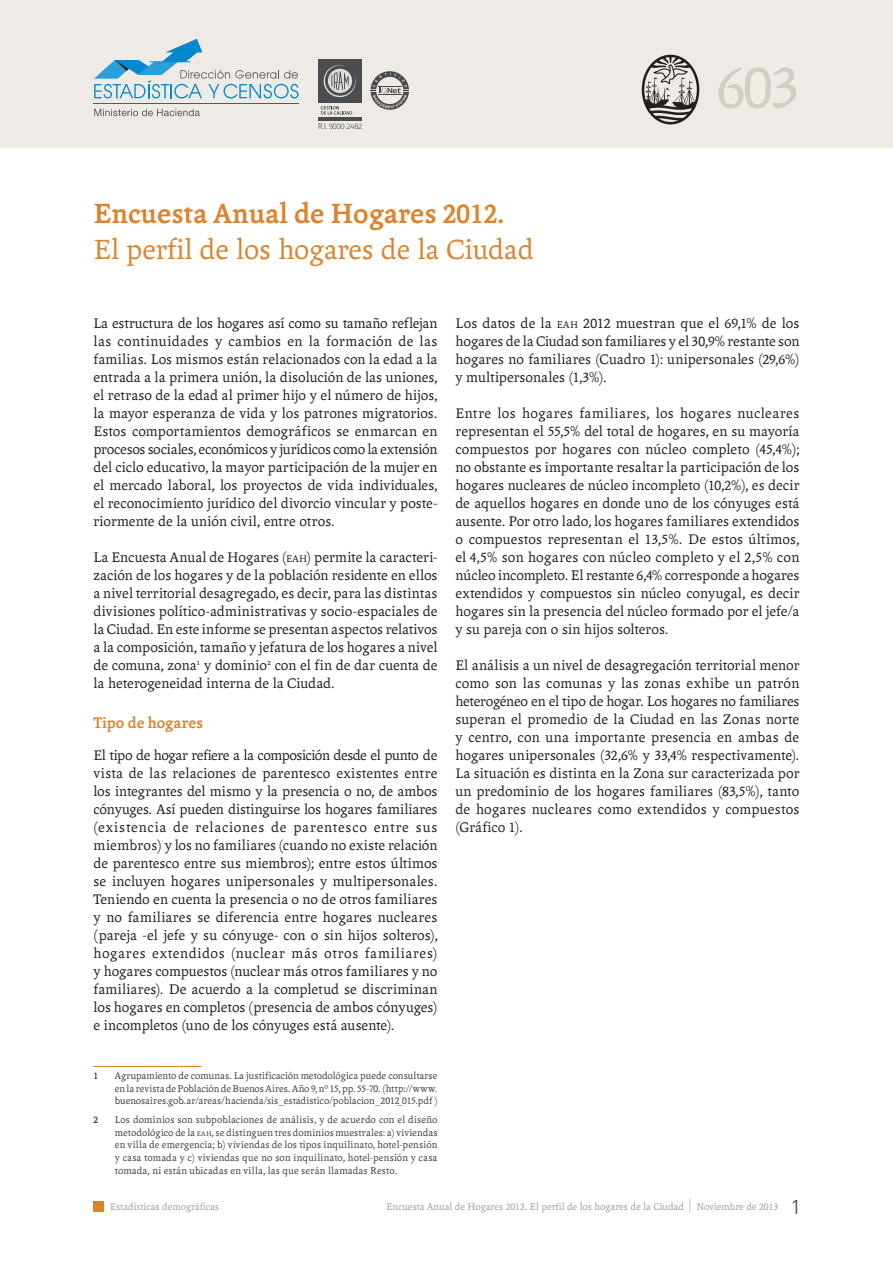
<style>
.page{position:relative;width:893px;height:1263px;background:#fff}
.page>*{position:absolute;margin:0;border:0;box-sizing:border-box;transform-origin:0 0}
.t1{font:64.05px "Andralis NDSC";color:#d4cdc4}
.t2{font:30px/36px "Andralis ND Os F";color:#dd832b}
.t3{font:700 16.5px "Andralis ND Os F";color:#dd832b}
.t4{font:15px/18px "Andralis ND Os F";letter-spacing:.005em;color:#231f20;text-align:justify}
.t5{font:10.5px/12.6px "Andralis ND Os F";letter-spacing:.015em;color:#3e3e3f;text-align:justify}
.t6{font:10.5px "Andralis ND Os F";color:#9d9fa2}
.t7{font:700 10.5px "Andralis NDSC";color:#3e3e3f}
.t8{font:100 8.7px "Chaco";letter-spacing:-.05em;color:#3e3e3f}
.s1{font-weight:700}
.s2{font-family:"Andralis NDSC";font-weight:700}
.s3{font-size:10.5px}
.s4{font-family:"Andralis NDSC"}
.s5{font-size:7.35px}
.s6{font-size:21px}
.s7{font-family:"Zurich BT";font-weight:300;font-size:19.5px;color:#3e3e3f}
</style>
<div class="page">
<div style="left:94px;top:1201px;width:10px;height:10px;background:#dd832b"></div>
<hr style="left:94px;top:1066px;width:108px;height:1px;background:#dd832b">
<div style="left:0;top:0;width:893px;height:148px;background:#eeebe7"></div>
<svg style="left:642px;top:55px;width:57px;height:69px"></svg>
<svg style="left:370px;top:71px;width:39px;height:39px"></svg>
<hr style="left:94px;top:104px;width:205px;height:1px;background:#57585a">
<svg style="left:94px;top:109px;width:106px;height:7px"></svg>
<svg style="left:94px;top:39px;width:205px;height:60px"></svg>
<div style="left:318px;top:59px;width:44px;height:44px;background:#4b4c4d"></div>
<hr style="left:318px;top:117px;width:44px;height:3px;background:#4b4c4d">
<svg style="left:323px;top:65px;width:33px;height:33px"></svg>
<svg style="left:321px;top:106px;width:31px;height:9px"></svg>
<p class="t8" style="left:318px;top:122px;width:46px">R.I. 9000-2482</p>
<h2 class="t2" style="left:94px;top:196px;width:441px"><span class="s1">Encuesta Anual de Hogares</span> <span class="s2">2012</span><span class="s1">.<br></span>El perfil de los hogares de la Ciudad</h2>
<h1 class="t1" style="left:716px;top:52px;width:85px">603</h1>
<p class="t4" style="left:94px;top:314px;width:345px">La estructura de los hogares así como su tamaño reflejan las continuidades y cambios en la formación de las familias. Los mismos están relacionados con la edad a la entrada a la primera unión, la disolución de las uniones, el retraso de la edad al primer hijo y el número de hijos, la mayor esperanza de vida y los patrones migratorios.<br>Estos comportamientos demográficos se enmarcan en procesos sociales, económicos y jurídicos como la extensión del ciclo educativo, la mayor participación de la mujer en el mercado laboral, los proyectos de vida individuales, el reconocimiento jurídico del divorcio vincular y poste&shy;riormente de la unión civil, entre otros.</p>
<p class="t4" style="left:94px;top:548px;width:345px">La Encuesta Anual de Hogares (<span class="s3">EAH</span>) permite la caracteri&shy;zación de los hogares y de la población residente en ellos a nivel territorial desagregado, es decir, para las distintas divisiones político-administrativas y socio-espaciales de la Ciudad. En este informe se presentan aspectos relativos a la composición, tamaño y jefatura de los hogares a nivel de comuna, zona<sup>1</sup> y dominio<sup>2</sup> con el fin de dar cuenta de la heterogeneidad interna de la Ciudad.</p>
<p class="t3" style="left:94px;top:714px;width:111px">Tipo de hogares</p>
<p class="t4" style="left:94px;top:746px;width:345px">El tipo de hogar refiere a la composición desde el punto de vista de las relaciones de parentesco existentes entre los integrantes del mismo y la presencia o no, de ambos cónyuges. Así pueden distinguirse los hogares familiares (existencia de relaciones de parentesco entre sus miembros) y los no familiares (cuando no existe relación de parentesco entre sus miembros); entre estos últimos se incluyen hogares unipersonales y multipersonales.<br>Teniendo en cuenta la presencia o no de otros familiares y no familiares se diferencia entre hogares nucleares (pareja -el jefe y su cónyuge- con o sin hijos solteros), hogares extendidos (nuclear más otros familiares) y hogares compuestos (nuclear más otros familiares y no familiares). De acuerdo a la completud se discriminan los hogares en completos (presencia de ambos cónyuges) e incompletos (uno de los cónyuges está ausente).</p>
<p class="t7" style="left:94px;top:1070px;width:6px">1</p>
<p class="t5" style="left:115px;top:1069px;width:324px">Agrupamiento de comunas. La justificación metodológica puede consultarse en la revista de Población de Buenos Aires. Año <span class="s4">9</span>, nº <span class="s4">15</span>, pp. <span class="s4">55</span>-<span class="s4">70</span>. (http://www. buenosaires.gob.ar/areas/hacienda/sis_estadistico/poblacion_<span class="s4">2012</span>_<span class="s4">015</span>.pdf )</p>
<p class="t7" style="left:94px;top:1114px;width:6px">2</p>
<p class="t5" style="left:115px;top:1114px;width:324px">Los dominios son subpoblaciones de análisis, y de acuerdo con el diseño metodológico de la <span class="s5">EAH</span>, se distinguen tres dominios muestrales: a) viviendas en villa de emergencia; b) viviendas de los tipos inquilinato, hotel-pensión y casa tomada y c) viviendas que no son inquilinato, hotel-pensión y casa tomada, ni están ubicadas en villa, las que serán llamadas Resto.</p>
<p class="t4" style="left:455px;top:314px;width:345px">Los datos de la <span class="s3">EAH</span> <span class="s4">2012</span> muestran que el <span class="s4">69</span>,<span class="s4">1</span>% de los hogares de la Ciudad son familiares y el <span class="s4">30</span>,<span class="s4">9</span>% restante son hogares no familiares (Cuadro <span class="s4">1</span>): unipersonales (<span class="s4">29</span>,<span class="s4">6</span>%) y multipersonales (<span class="s4">1</span>,<span class="s4">3</span>%).</p>
<p class="t4" style="left:455px;top:404px;width:345px">Entre los hogares familiares, los hogares nucleares representan el <span class="s4">55</span>,<span class="s4">5</span>% del total de hogares, en su mayoría compuestos por hogares con núcleo completo (<span class="s4">45</span>,<span class="s4">4</span>%); no obstante es importante resaltar la participación de los hogares nucleares de núcleo incompleto (<span class="s4">10</span>,<span class="s4">2</span>%), es decir de aquellos hogares en donde uno de los cónyuges está ausente. Por otro lado, los hogares familiares extendidos o compuestos representan el <span class="s4">13</span>,<span class="s4">5</span>%. De estos últimos, el <span class="s4">4</span>,<span class="s4">5</span>% son hogares con núcleo completo y el <span class="s4">2</span>,<span class="s4">5</span>% con núcleo incompleto. El restante <span class="s4">6</span>,<span class="s4">4</span>% corresponde a hogares extendidos y compuestos sin núcleo conyugal, es decir hogares sin la presencia del núcleo formado por el jefe/a y su pareja con o sin hijos solteros.</p>
<p class="t4" style="left:455px;top:656px;width:345px">El análisis a un nivel de desagregación territorial menor como son las comunas y las zonas exhibe un patrón heterogéneo en el tipo de hogar. Los hogares no familiares superan el promedio de la Ciudad en las Zonas norte y centro, con una importante presencia en ambas de hogares unipersonales (<span class="s4">32</span>,<span class="s4">6</span>% y <span class="s4">33</span>,<span class="s4">4</span>% respectivamente).<br>La situación es distinta en la Zona sur caracterizada por un predominio de los hogares familiares (<span class="s4">83</span>,<span class="s4">5</span>%), tanto de hogares nucleares como extendidos y compuestos (Gráfico <span class="s4">1</span>).</p>
<p class="t6" style="left:110px;top:1201px;width:111px">Estadísticas demográficas</p>
<p class="t6" style="left:386px;top:1201px;width:416px">Encuesta Anual de Hogares <span class="s4">2012</span>. El perfil de los hogares de la Ciudad <span class="s6">|</span> Noviembre de <span class="s4">2013</span> <span class="s7">1</span></p>
</div>
